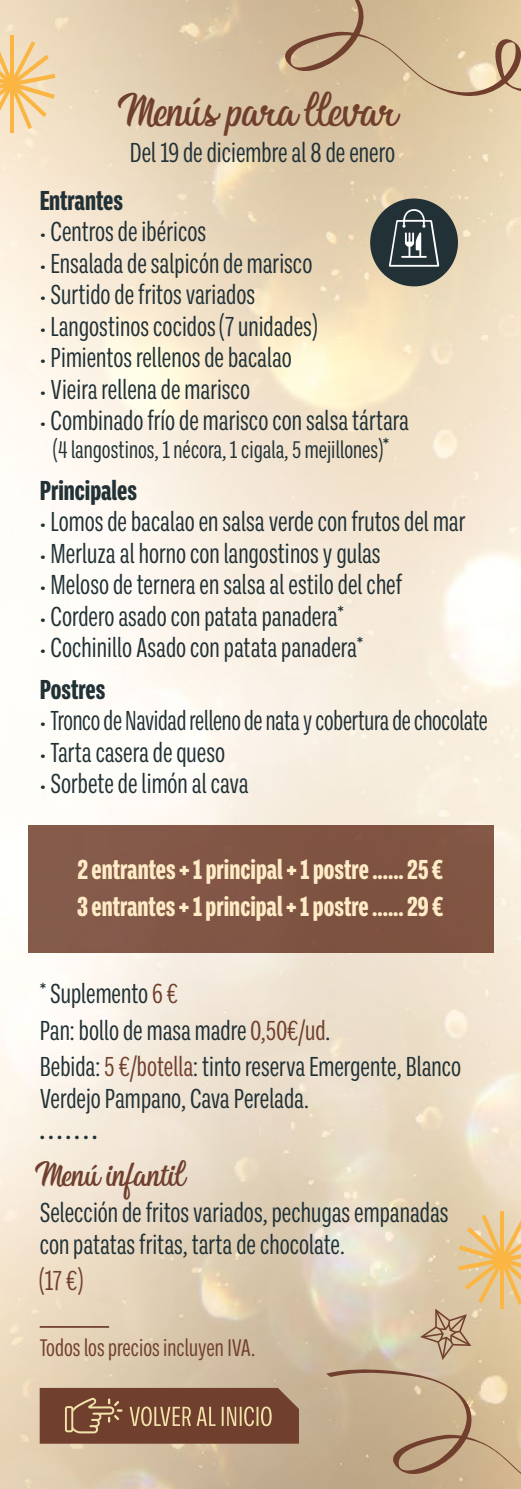
<style>
.page{position:relative;width:521px;height:1489px;background:#fff}
.page>*{position:absolute;margin:0;border:0;box-sizing:border-box;transform-origin:0 0}
.t1{font:42px "Afternoonin Stereo Personal Use Re";color:#703f2e}
.t2{font:31.5px "Afternoonin Stereo Personal Use Re";color:#703f2e}
.t3{font:condensed 28px/36.4px "Ballinger X";color:#213136}
.t4{font:800 condensed 28px/36.4px "Ballinger X";color:#ffecc6}
.t5{font:condensed 28px "Ballinger X";color:#213136;scale:.95 1}
.t6{font:800 condensed 28px "Ballinger X";color:#213136}
.t7{font:700 condensed 28px "Ballinger X";color:#213136}
.t8{font:condensed 28px "Ballinger X";color:#703f2e}
.t9{font:condensed 24.5px "Ballinger X";color:#213136}
.t10{font:condensed 24.5px "Ballinger X";color:#703f2e}
.s1{font-family:"Roboto Condensed";font-stretch:normal;font-size:15.92px}
.s2{font-size:28px}
.s3{font-weight:800}
.s4{color:#703f2e}
</style>
<div class="page">
<img style="left:0;top:0;width:521px;height:1488px">
<svg style="left:500px;top:1210px;width:4px;height:4px"></svg>
<svg style="left:420px;top:1214px;width:101px;height:145px;background:#ddc195"></svg>
<hr style="left:10px;top:35px;width:4px;height:98px;background:#fab542">
<svg style="left:0;top:41px;width:55px;height:88px;background:#f4d198"></svg>
<svg style="left:326px;top:1368px;width:195px;height:120px;background:#c5ac8a"></svg>
<svg style="left:218px;top:0;width:303px;height:98px;background:#d0b894"></svg>
<svg style="left:40px;top:1387px;width:259px;height:56px;background:#7e523c"></svg>
<hr style="left:40px;top:1325px;width:69px;height:2px;background:#703f2e">
<div style="left:370px;top:198px;width:88px;height:88px;background:#213136;border-radius:50%"></div>
<svg style="left:389px;top:209px;width:50px;height:58px"></svg>
<div style="left:28px;top:825px;width:465px;height:127px;background:#815645"></div>
<h1 class="t1" style="left:124px;top:87px;width:274px">Menús para llevar</h1>
<p class="t3" style="left:130px;top:135px;width:267px">Del 19 de diciembre al 8 de enero</p>
<p class="t6" style="left:40px;top:185px;width:85px">Entrantes</p>
<p class="t3" style="left:40px;top:213px;width:168px"><span class="s1">•</span> Centros de ibéricos</p>
<p class="t3" style="left:40px;top:245px;width:274px"><span class="s1">•</span> Ensalada de salpicón de marisco</p>
<p class="t3" style="left:40px;top:276px;width:217px"><span class="s1">•</span> Surtido de fritos variados</p>
<p class="t3" style="left:40px;top:308px;width:279px"><span class="s1">•</span> Langostinos cocidos (7 unidades)</p>
<p class="t3" style="left:40px;top:339px;width:254px"><span class="s1">•</span> Pimientos rellenos de bacalao</p>
<p class="t3" style="left:40px;top:371px;width:212px"><span class="s1">•</span> Vieira rellena de marisco</p>
<p class="t3" style="left:40px;top:402px;width:371px"><span class="s1">•</span> Combinado frío de marisco con salsa tártara</p>
<p class="t9" style="left:54px;top:436px;width:337px">(4 langostinos, 1 nécora, 1 cigala, 5 mejillones)<span class="s2">*</span></p>
<p class="t6" style="left:40px;top:475px;width:99px">Principales</p>
<p class="t3" style="left:40px;top:503px;width:427px"><span class="s1">•</span> Lomos de bacalao en salsa verde con frutos del mar</p>
<p class="t3" style="left:40px;top:535px;width:342px"><span class="s1">•</span> Merluza al horno con langostinos y gulas</p>
<p class="t3" style="left:40px;top:566px;width:364px"><span class="s1">•</span> Meloso de ternera en salsa al estilo del chef</p>
<p class="t3" style="left:40px;top:598px;width:306px"><span class="s1">•</span> Cordero asado con patata panadera*</p>
<p class="t3" style="left:40px;top:627px;width:325px;line-height:41.5px"><span class="s1">•</span> Cochinillo Asado con patata panadera*<br><span class="s3">Postres</span></p>
<p class="t5" style="left:40px;top:705px;width:473px"><span class="s1">•</span> Tronco de Navidad relleno de nata y cobertura de chocolate</p>
<p class="t3" style="left:40px;top:734px;width:187px"><span class="s1">•</span> Tarta casera de queso</p>
<p class="t3" style="left:40px;top:765px;width:210px"><span class="s1">•</span> Sorbete de limón al cava</p>
<p class="t4" style="left:77px;top:851px;width:368px">2 entrantes + 1 principal + 1 postre ...... 25 €<br>3 entrantes + 1 principal + 1 postre ...... 29 €</p>
<p class="t3" style="left:40px;top:975px;width:423px">* Suplemento <span class="s4">6 €<br></span>Pan: bollo de masa madre <span class="s4">0,50€/ud</span>.<br>Bebida: <span class="s4">5 €/botella</span>: tinto reserva Emergente, Blanco</p>
<p class="t3" style="left:40px;top:1080px;width:271px">Verdejo Pampano, Cava Perelada.</p>
<p class="t7" style="left:40px;top:1114px;width:59px">. . . . . . .</p>
<p class="t2" style="left:40px;top:1156px;width:147px">Menú infantil</p>
<p class="t3" style="left:40px;top:1196px;width:410px;line-height:31.5px">Selección de fritos variados, pechugas empanadas con patatas fritas, tarta de chocolate.</p>
<p class="t8" style="left:40px;top:1265px;width:44px">(17 €)</p>
<p class="t10" style="left:40px;top:1334px;width:217px">Todos los precios incluyen IVA.</p>
</div>
